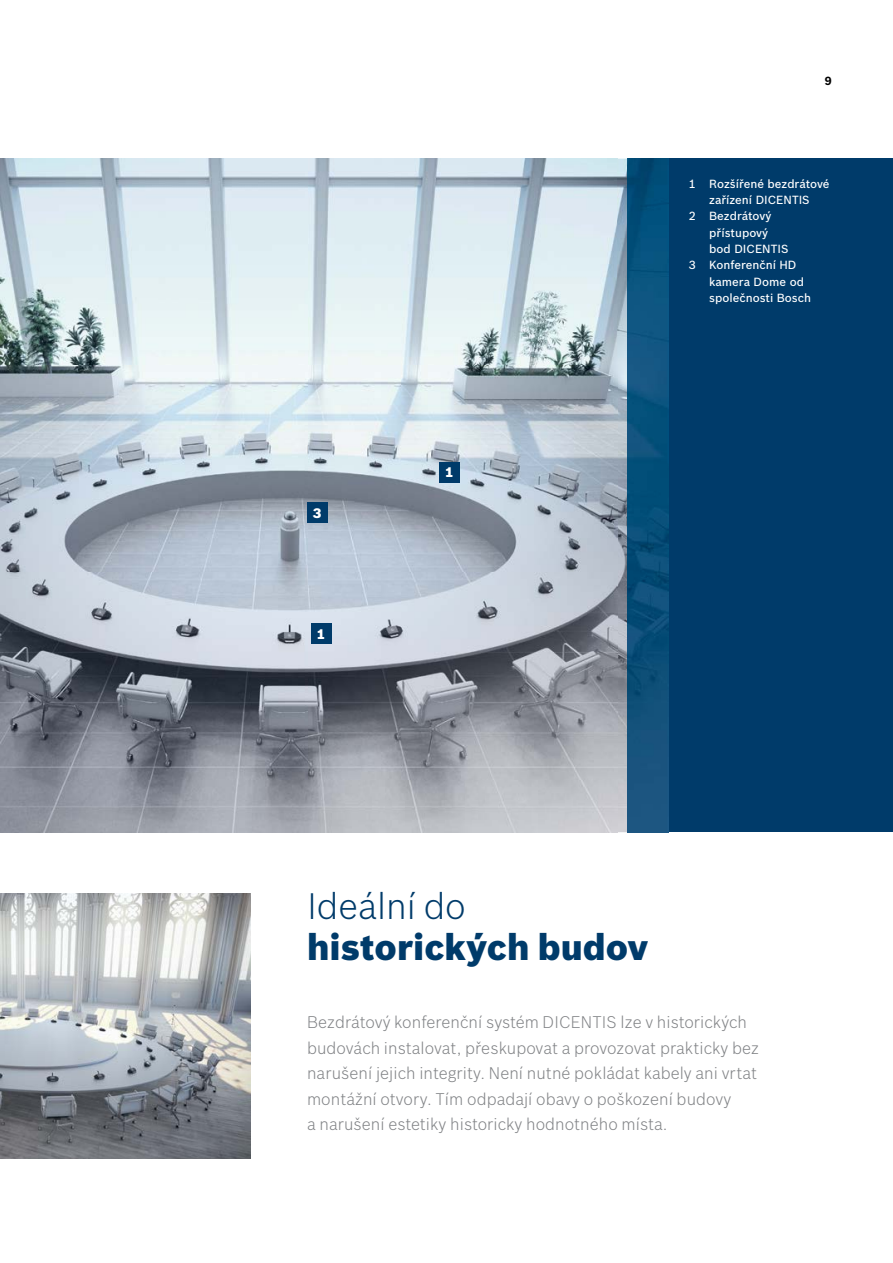
<style>
.page{position:relative;width:893px;height:1263px;background:#fff}
.page>*{position:absolute;margin:0;border:0;box-sizing:border-box;transform-origin:0 0}
.t1{font:900 36px "Bosch Sans";color:#003b6a}
.t2{font:300 36px "Bosch Sans";color:#003b6a}
.t3{font:300 16.5px/25.5px "Bosch Sans";letter-spacing:.005em;color:#808285}
.t4{font:900 13.5px "Bosch Sans";color:#fff}
.t5{font:500 11.55px "Bosch Sans";color:#fff}
.t6{font:700 11.55px "Bosch Sans";color:#000}
</style>
<div class="page">
<img style="left:0;top:893px;width:250px;height:266px">
<div style="left:668px;top:159px;width:225px;height:673px;background:#003b6a"></div>
<img style="left:0;top:159px;width:628px;height:673px">
<img style="left:628px;top:159px;width:40px;height:673px">
<div style="left:311px;top:624px;width:20px;height:20px;background:#003b6a"></div>
<div style="left:439px;top:462px;width:21px;height:21px;background:#003b6a"></div>
<div style="left:307px;top:503px;width:20px;height:20px;background:#003b6a"></div>
<p class="t6" style="left:825px;top:72px;width:8px">9</p>
<p class="t4" style="left:313px;top:502px;width:10px">3</p>
<p class="t4" style="left:317px;top:623px;width:10px">1</p>
<p class="t4" style="left:445px;top:462px;width:10px">1</p>
<p class="t5" style="left:689px;top:175px;width:142px">1 Rozšířené bezdrátové</p>
<p class="t5" style="left:709px;top:191px;width:102px">zařízení DICENTIS</p>
<p class="t5" style="left:689px;top:208px;width:84px">2 Bezdrátový</p>
<p class="t5" style="left:709px;top:224px;width:60px">přístupový</p>
<p class="t5" style="left:709px;top:240px;width:81px">bod DICENTIS</p>
<p class="t5" style="left:689px;top:257px;width:109px">3 Konferenční HD</p>
<p class="t5" style="left:709px;top:273px;width:96px">kamera Dome od</p>
<p class="t5" style="left:709px;top:289px;width:103px">společnosti Bosch</p>
<h1 class="t2" style="left:307px;top:881px;width:160px">Ideální do</h1>
<h1 class="t1" style="left:307px;top:919px;width:342px">historických budov</h1>
<p class="t3" style="left:307px;top:1008px;width:453px">Bezdrátový konferenční systém DICENTIS lze v historických budovách instalovat, přeskupovat a provozovat prakticky bez narušení jejich integrity. Není nutné pokládat kabely ani vrtat montážní otvory. Tím odpadají obavy o poškození budovy<br>a narušení estetiky historicky hodnotného místa.</p>
</div>
